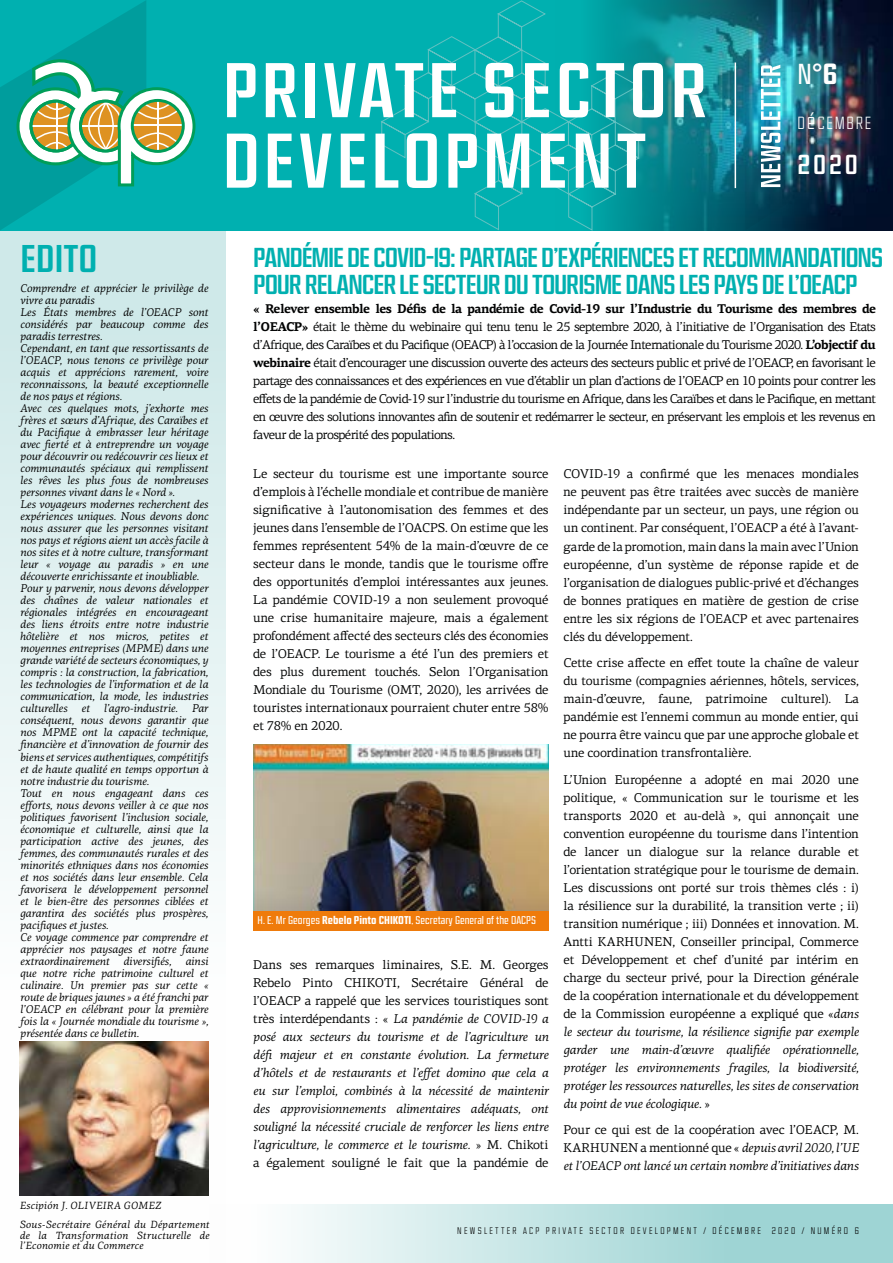
<style>
.page{position:relative;width:893px;height:1263px;background:#fff}
.page>*{position:absolute;margin:0;border:0;box-sizing:border-box;transform-origin:0 0}
.t1{font:500 72px/70.5px "Ramsey Condensed";letter-spacing:.05em;color:#fff}
.t2{font:500 36px "Ramsey Condensed";color:#00b0b0}
.t3{font:300 27px "Ramsey Condensed";color:#fff}
.t4{font:500 25.5px/27px "Ramsey Condensed";letter-spacing:-.045em;color:#00b0b0}
.t5{font:500 25.5px "Ramsey Condensed";color:#fff}
.t6{font:100 16.5px "Ramsey Condensed";letter-spacing:.1em;color:#fff}
.t7{font:12.75px/18px "PF Centro Serif Pro";letter-spacing:-.02em;color:#010202;text-align:justify}
.t8{font:italic 12.75px/18px "PF Centro Serif Pro";letter-spacing:-.015em;color:#010202;text-align:justify}
.t9{font:italic 11.25px/12px "PF Centro Serif Pro";letter-spacing:-.01em;color:#000}
.t10{font:italic 10.5px/19px "PF Centro Serif Pro";letter-spacing:.015em;color:#000}
.t11{font:300 10.5px "Ramsey Condensed";color:#fff}
.t12{font:100 9px "Ramsey Condensed";letter-spacing:.25em;color:#000}
.s1{font-weight:700}
.s2{font-size:21px}
.s3{font-style:normal}
.s4{font-style:italic}
</style>
<div class="page">
<div style="left:0;top:230px;width:225px;height:1033px;background:linear-gradient(to bottom,#cde8e8,#fff)"></div>
<svg style="left:209px;top:1204px;width:684px;height:59px"></svg>
<div style="left:0;top:0;width:893px;height:230px;background:#00b0b0"></div>
<img style="left:640px;top:0;width:105px;height:230px">
<svg style="left:381px;top:0;width:259px;height:231px"></svg>
<img style="left:745px;top:0;width:148px;height:230px">
<svg style="left:0;top:1px;width:196px;height:229px"></svg>
<hr style="left:735px;top:62px;width:1px;height:126px;background:#fff">
<hr style="left:21px;top:1240px;width:188px;height:2px;background:#fff">
<img style="left:253px;top:744px;width:296px;height:167px">
<div style="left:253px;top:911px;width:296px;height:20px;background:#ef7b0b"></div>
<img style="left:20px;top:1042px;width:189px;height:153px">
<h1 class="t1" style="left:223px;top:56px;width:485px">PRIVATE SECTOR<br>DEVELOPMENT</h1>
<h3 class="t3" style="left:797px;top:57px;width:42px">N°<span class="s1">6</span></h3>
<p class="t6" style="left:797px;top:113px;width:76px">D<span class="s2">é</span>CEMBRE</p>
<h3 class="t5" style="left:797px;top:149px;width:62px">2020</h3>
<h2 class="t2" style="left:21px;top:236px;width:78px">EDITO</h2>
<p class="t9" style="left:20px;top:282px;width:190px">Comprendre et apprécier le privilège de vivre au paradis<br>Les États membres de l’OEACP sont considérés par beaucoup comme des paradis terrestres.<br>Cependant, en tant que ressortissants de l’OEACP, nous tenons ce privilège pour acquis et apprécions rarement, voire reconnaissons, la beauté exceptionnelle de nos pays et régions.<br>Avec ces quelques mots, j’exhorte mes frères et sœurs d’Afrique, des Caraïbes et du Pacifique à embrasser leur héritage avec fierté et à entreprendre un voyage pour découvrir ou redécouvrir ces lieux et communautés spéciaux qui remplissent les rêves les plus fous de nombreuses personnes vivant dans le « Nord ».<br>Les voyageurs modernes recherchent des expériences uniques. Nous devons donc nous assurer que les personnes visitant nos pays et régions aient un accès facile à nos sites et à notre culture, transformant leur « voyage au paradis » en une découverte enrichissante et inoubliable.<br>Pour y parvenir, nous devons développer des chaînes de valeur nationales et régionales intégrées en encourageant des liens étroits entre notre industrie hôtelière et nos micros, petites et moyennes entreprises (MPME) dans une grande variété de secteurs économiques, y compris : la construction, la fabrication, les technologies de l’information et de la communication, la mode, les industries culturelles et l’agro-industrie. Par conséquent, nous devons garantir que nos MPME ont la capacité technique, financière et d’innovation de fournir des biens et services authentiques, compétitifs et de haute qualité en temps opportun à notre industrie du tourisme.<br>Tout en nous engageant dans ces efforts, nous devons veiller à ce que nos politiques favorisent l’inclusion sociale, économique et culturelle, ainsi que la participation active des jeunes, des femmes, des communautés rurales et des minorités ethniques dans nos économies et nos sociétés dans leur ensemble. Cela favorisera le développement personnel et le bien-être des personnes ciblées et garantira des sociétés plus prospères, pacifiques et justes.<br>Ce voyage commence par comprendre et apprécier nos paysages et notre faune extraordinairement diversifiés, ainsi que notre riche patrimoine culturel et culinaire. Un premier pas sur cette « route de briques jaunes » a été franchi par l’OEACP en célébrant pour la première fois la « Journée mondiale du tourisme », présentée dans ce bulletin.</p>
<p class="t10" style="left:20px;top:1196px;width:191px">Escipión J. OLIVEIRA GOMEZ<br>Sous-Secrétaire Général du Département</p>
<p class="t10" style="left:20px;top:1230px;width:191px;line-height:10.5px">de la Transformation Structurelle de l’Economie et du Commerce</p>
<h3 class="t4" style="left:253px;top:244px;width:632px">PANDÉMIE DE COVID-19: PARTAGE D’EXPÉRIENCES ET RECOMMANDATIONS<br>POUR RELANCER LE SECTEUR DU TOURISME DANS LES PAYS DE L’OEACP</h3>
<p class="t7" style="left:253px;top:300px;width:624px"><span class="s1">« Relever ensemble les Défis de la pandémie de Covid-19 sur l’Industrie du Tourisme des membres de l’OEACP»</span> était le thème du webinaire qui tenu tenu le 25 septembre 2020, à l’initiative de l’Organisation des Etats d’Afrique, des Caraïbes et du Pacifique (OEACP) à l’occasion de la Journée Internationale du Tourisme 2020. <span class="s1">L’objectif du webinaire</span> était d’encourager une discussion ouverte des acteurs des secteurs public et privé de l’OEACP, en favorisant le partage des connaissances et des expériences en vue d’établir un plan d’actions de l’OEACP en 10 points pour contrer les effets de la pandémie de Covid-19 sur l’industrie du tourisme en Afrique, dans les Caraïbes et dans le Pacifique, en mettant en œuvre des solutions innovantes afin de soutenir et redémarrer le secteur, en préservant les emplois et les revenus en faveur de la prospérité des populations.</p>
<p class="t7" style="left:253px;top:465px;width:297px">Le secteur du tourisme est une importante source d’emplois à l’échelle mondiale et contribue de manière significative à l’autonomisation des femmes et des jeunes dans l’ensemble de l’OACPS. On estime que les femmes représentent 54% de la main-d’œuvre de ce secteur dans le monde, tandis que le tourisme offre des opportunités d’emploi intéressantes aux jeunes.<br>La pandémie COVID-19 a non seulement provoqué une crise humanitaire majeure, mais a également profondément affecté des secteurs clés des économies de l’OEACP. Le tourisme a été l’un des premiers et des plus durement touchés. Selon l’Organisation Mondiale du Tourisme (OMT, 2020), les arrivées de touristes internationaux pourraient chuter entre 58% et 78% en 2020.</p>
<p class="t11" style="left:258px;top:914px;width:280px">H. E. Mr Georges <span class="s1">Rebelo Pinto CHIKOTI</span>, Secretary General of the OACPS</p>
<p class="t8" style="left:253px;top:956px;width:297px"><span class="s3">Dans ses remarques liminaires, S.E. M. Georges Rebelo Pinto CHIKOTI, Secrétaire Général de l’OEACP a rappelé que les services touristiques sont très interdépendants : «</span> La pandémie de COVID-19 a posé aux secteurs du tourisme et de l’agriculture un défi majeur et en constante évolution. La fermeture d’hôtels et de restaurants et l’effet domino que cela a eu sur l’emploi, combinés à la nécessité de maintenir des approvisionnements alimentaires adéquats, ont souligné la nécessité cruciale de renforcer les liens entre l’agriculture, le commerce et le tourisme. <span class="s3">» M. Chikoti a également souligné le fait que la pandémie de</span></p>
<p class="t7" style="left:563px;top:465px;width:297px">COVID-19 a confirmé que les menaces mondiales ne peuvent pas être traitées avec succès de manière indépendante par un secteur, un pays, une région ou un continent. Par conséquent, l’OEACP a été à l’avant&shy;garde de la promotion, main dans la main avec l’Union européenne, d’un système de réponse rapide et de l’organisation de dialogues public-privé et d’échanges de bonnes pratiques en matière de gestion de crise entre les six régions de l’OEACP et avec partenaires clés du développement.</p>
<p class="t7" style="left:563px;top:654px;width:297px">Cette crise affecte en effet toute la chaîne de valeur du tourisme (compagnies aériennes, hôtels, services, main-d’œuvre, faune, patrimoine culturel). La pandémie est l’ennemi commun au monde entier, qui ne pourra être vaincu que par une approche globale et une coordination transfrontalière.</p>
<p class="t7" style="left:563px;top:770px;width:297px">L’Union Européenne a adopté en mai 2020 une politique, « Communication sur le tourisme et les transports 2020 et au-delà », qui annonçait une convention européenne du tourisme dans l’intention de lancer un dialogue sur la relance durable et l’orientation stratégique pour le tourisme de demain.<br>Les discussions ont porté sur trois thèmes clés : i) la résilience sur la durabilité, la transition verte ; ii) transition numérique ; iii) Données et innovation. M.<br>Antti KARHUNEN, Conseiller principal, Commerce et Développement et chef d’unité par intérim en charge du secteur privé, pour la Direction générale de la coopération internationale et du développement de la Commission européenne a expliqué que «<span class="s4">dans le secteur du tourisme, la résilience signifie par exemple garder une main-d’œuvre qualifiée opérationnelle, protéger les environnements fragiles, la biodiversité, protéger les ressources naturelles, les sites de conservation du point de vue écologique.</span> »</p>
<p class="t8" style="left:563px;top:1121px;width:297px"><span class="s3">Pour ce qui est de la coopération avec l’OEACP, M.<br>KARHUNEN a mentionné que «</span> depuis avril 2020, l’UE et l’OEACP ont lancé un certain nombre d’initiatives dans</p>
<p class="t12" style="left:457px;top:1225px;width:403px">NEWSLETTER ACP PRIVATE SECTOR DEVELOPMENT / DÉCEMBRE 2020 / NUMÉRO 6</p>
</div>
